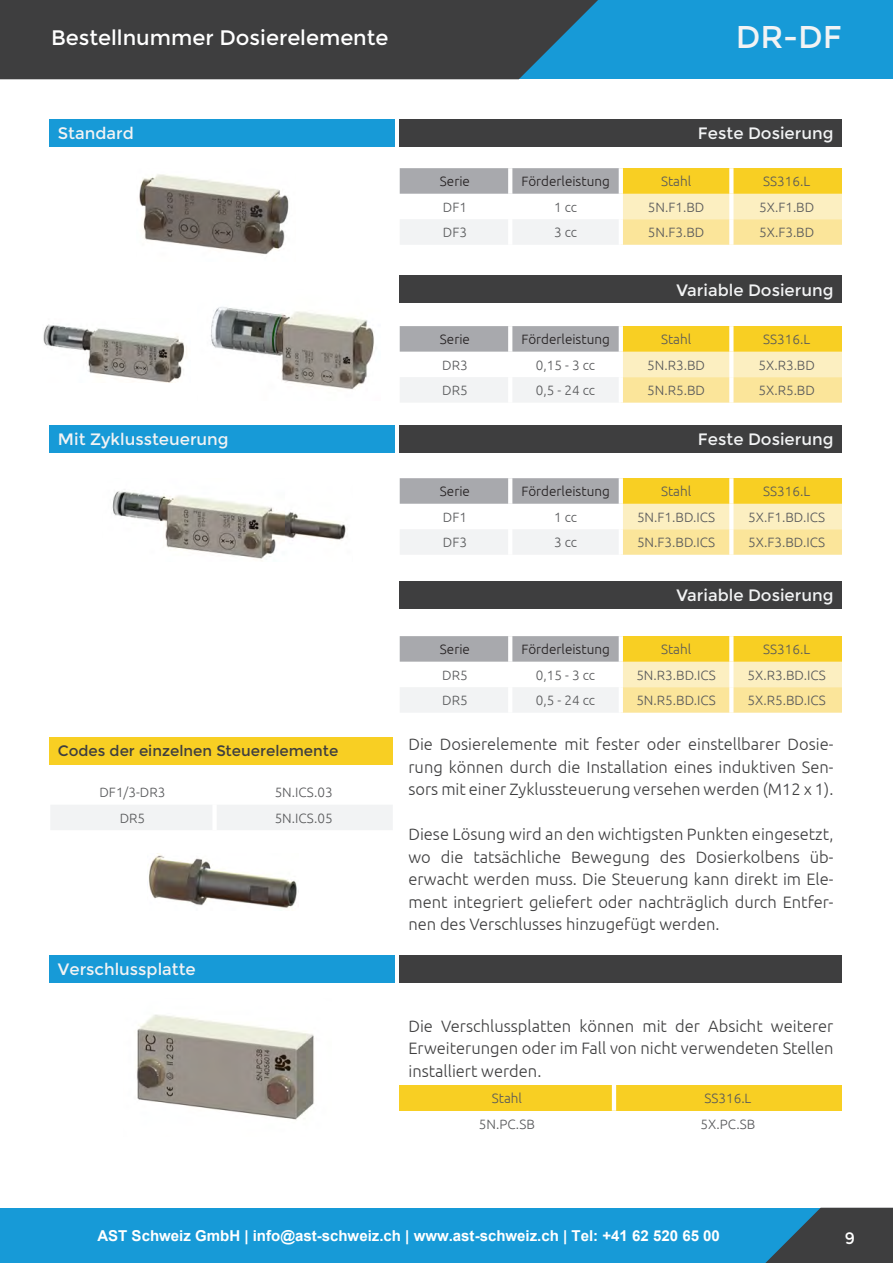
<style>
.page{position:relative;width:893px;height:1263px;background:#fff}
.page>*{position:absolute;margin:0;border:0;box-sizing:border-box;transform-origin:0 0}
.t1{font:31.5px "Montserrat";color:#f2f3f4}
.Header_left-DE{font:21px "Montserrat";color:#fff}
.Text_body{font:300 16.5px/22.5px "Ubuntu";color:#3e3e3f;text-align:justify}
.Subheader{font:16.5px "Montserrat";color:#f2f3f4}
.t2{font:16.5px "Montserrat";color:#fff}
.t3{font:700 15px "Arial";color:#fff}
.t4{font:15px "Montserrat";color:#3e3e3f}
.t5{font:300 13.5px "Ubuntu";color:#57585a}
.t6{font:300 13.5px "Ubuntu";color:#231f20}
</style>
<div class="page">
<div style="left:0;top:0;width:893px;height:79px;background:#179ad7"></div>
<div style="left:0;top:0;width:598px;height:79px;background:#3e3e3f"></div>
<div style="left:0;top:1208px;width:893px;height:55px;background:#179ad7"></div>
<svg style="left:765px;top:1208px;width:128px;height:55px"></svg>
<div style="left:51px;top:805px;width:342px;height:25px;background:#f2f3f4"></div>
<div style="left:212px;top:805px;width:5px;height:25px;background:#fff"></div>
<img style="left:112px;top:491px;width:234px;height:68px">
<img style="left:149px;top:853px;width:150px;height:55px">
<img style="left:211px;top:306px;width:163px;height:84px">
<img style="left:43px;top:324px;width:144px;height:58px">
<img style="left:139px;top:174px;width:150px;height:81px">
<img style="left:137px;top:1014px;width:177px;height:106px">
<div style="left:49px;top:119px;width:346px;height:28px;background:#179ad7"></div>
<div style="left:400px;top:119px;width:442px;height:28px;background:#3e3e3f"></div>
<svg style="left:400px;top:168px;width:442px;height:77px"></svg>
<svg style="left:508px;top:168px;width:4px;height:26px"></svg>
<hr style="left:508px;top:194px;width:4px;height:25px;background:#fff">
<hr style="left:619px;top:194px;width:4px;height:25px;background:#fff">
<svg style="left:729px;top:194px;width:4px;height:25px"></svg>
<hr style="left:508px;top:219px;width:4px;height:26px;background:#fff">
<hr style="left:619px;top:219px;width:4px;height:26px;background:#fff">
<svg style="left:729px;top:219px;width:4px;height:26px"></svg>
<hr style="left:619px;top:168px;width:4px;height:26px;background:#fff">
<svg style="left:729px;top:168px;width:4px;height:26px"></svg>
<div style="left:400px;top:275px;width:442px;height:28px;background:#3e3e3f"></div>
<div style="left:400px;top:425px;width:442px;height:27px;background:#3e3e3f"></div>
<div style="left:400px;top:581px;width:442px;height:28px;background:#3e3e3f"></div>
<div style="left:49px;top:425px;width:346px;height:27px;background:#179ad7"></div>
<svg style="left:400px;top:326px;width:442px;height:77px"></svg>
<svg style="left:508px;top:326px;width:4px;height:26px"></svg>
<hr style="left:508px;top:352px;width:4px;height:25px;background:#fff">
<hr style="left:619px;top:352px;width:4px;height:25px;background:#fff">
<svg style="left:729px;top:352px;width:4px;height:25px"></svg>
<hr style="left:508px;top:377px;width:4px;height:26px;background:#fff">
<hr style="left:619px;top:377px;width:4px;height:26px;background:#fff">
<svg style="left:729px;top:377px;width:4px;height:26px"></svg>
<hr style="left:619px;top:326px;width:4px;height:26px;background:#fff">
<svg style="left:729px;top:326px;width:4px;height:26px"></svg>
<svg style="left:400px;top:478px;width:442px;height:77px"></svg>
<svg style="left:508px;top:478px;width:4px;height:26px"></svg>
<hr style="left:508px;top:504px;width:4px;height:25px;background:#fff">
<hr style="left:619px;top:504px;width:4px;height:25px;background:#fff">
<svg style="left:729px;top:504px;width:4px;height:25px"></svg>
<hr style="left:508px;top:529px;width:4px;height:26px;background:#fff">
<hr style="left:619px;top:529px;width:4px;height:26px;background:#fff">
<svg style="left:729px;top:529px;width:4px;height:26px"></svg>
<hr style="left:619px;top:478px;width:4px;height:26px;background:#fff">
<svg style="left:729px;top:478px;width:4px;height:26px"></svg>
<svg style="left:400px;top:636px;width:442px;height:77px"></svg>
<svg style="left:508px;top:636px;width:4px;height:26px"></svg>
<hr style="left:508px;top:662px;width:4px;height:25px;background:#fff">
<hr style="left:619px;top:662px;width:4px;height:25px;background:#fff">
<svg style="left:729px;top:662px;width:4px;height:25px"></svg>
<hr style="left:508px;top:687px;width:4px;height:26px;background:#fff">
<hr style="left:619px;top:687px;width:4px;height:26px;background:#fff">
<svg style="left:729px;top:687px;width:4px;height:26px"></svg>
<hr style="left:619px;top:636px;width:4px;height:26px;background:#fff">
<svg style="left:729px;top:636px;width:4px;height:26px"></svg>
<div style="left:49px;top:737px;width:344px;height:28px;background:#f8cf23"></div>
<div style="left:400px;top:955px;width:442px;height:27px;background:#3e3e3f"></div>
<div style="left:49px;top:955px;width:346px;height:27px;background:#179ad7"></div>
<div style="left:400px;top:1085px;width:214px;height:25px;background:#f8cf23"></div>
<div style="left:614px;top:1085px;width:228px;height:25px;background:#f8cf23"></div>
<hr style="left:612px;top:1085px;width:4px;height:25px;background:#fff">
<p class="Header_left-DE" style="left:51px;top:26px;width:339px">Bestellnummer Dosierelemente</p>
<p class="t1" style="left:736px;top:19px;width:108px">DR-DF</p>
<p class="Subheader" style="left:58px;top:124px;width:77px">Standard</p>
<p class="Subheader" style="left:698px;top:124px;width:137px">Feste Dosierung</p>
<p class="t6" style="left:440px;top:173px;width:32px">Serie</p>
<p class="t6" style="left:521px;top:173px;width:90px">Förderleistung</p>
<p class="t5" style="left:661px;top:173px;width:32px">Stahl</p>
<p class="t5" style="left:763px;top:173px;width:48px">SS316.L</p>
<p class="t5" style="left:443px;top:199px;width:26px">DF1</p>
<p class="t5" style="left:554px;top:199px;width:25px">1 cc</p>
<p class="t5" style="left:648px;top:199px;width:58px">5N.F1.BD</p>
<p class="t5" style="left:759px;top:199px;width:57px">5X.F1.BD</p>
<p class="t5" style="left:443px;top:224px;width:26px">DF3</p>
<p class="t5" style="left:554px;top:224px;width:25px">3 cc</p>
<p class="t5" style="left:648px;top:224px;width:58px">5N.F3.BD</p>
<p class="t5" style="left:759px;top:224px;width:57px">5X.F3.BD</p>
<p class="Subheader" style="left:676px;top:280px;width:158px">Variable Dosierung</p>
<p class="Subheader" style="left:58px;top:430px;width:172px">Mit Zyklussteuerung</p>
<p class="t4" style="left:58px;top:742px;width:282px">Codes der einzelnen Steuerelemente</p>
<p class="t5" style="left:100px;top:784px;width:67px">DF1/3-DR3</p>
<p class="t5" style="left:275px;top:784px;width:59px">5N.ICS.03</p>
<p class="t5" style="left:120px;top:810px;width:27px">DR5</p>
<p class="t5" style="left:275px;top:810px;width:59px">5N.ICS.05</p>
<p class="Subheader" style="left:58px;top:960px;width:139px">Verschlussplatte</p>
<p class="t6" style="left:440px;top:331px;width:32px">Serie</p>
<p class="t6" style="left:521px;top:331px;width:90px">Förderleistung</p>
<p class="t5" style="left:661px;top:331px;width:32px">Stahl</p>
<p class="t5" style="left:763px;top:331px;width:48px">SS316.L</p>
<p class="t5" style="left:442px;top:357px;width:27px">DR3</p>
<p class="t5" style="left:536px;top:357px;width:61px">0,15 - 3 cc</p>
<p class="t5" style="left:647px;top:357px;width:59px">5N.R3.BD</p>
<p class="t5" style="left:758px;top:357px;width:58px">5X.R3.BD</p>
<p class="t5" style="left:442px;top:382px;width:27px">DR5</p>
<p class="t5" style="left:536px;top:382px;width:61px">0,5 - 24 cc</p>
<p class="t5" style="left:647px;top:382px;width:59px">5N.R5.BD</p>
<p class="t5" style="left:758px;top:382px;width:58px">5X.R5.BD</p>
<p class="Subheader" style="left:698px;top:430px;width:137px">Feste Dosierung</p>
<p class="t6" style="left:440px;top:483px;width:32px">Serie</p>
<p class="t6" style="left:521px;top:483px;width:90px">Förderleistung</p>
<p class="t5" style="left:661px;top:483px;width:32px">Stahl</p>
<p class="t5" style="left:763px;top:483px;width:48px">SS316.L</p>
<p class="t5" style="left:443px;top:509px;width:26px">DF1</p>
<p class="t5" style="left:554px;top:509px;width:25px">1 cc</p>
<p class="t5" style="left:637px;top:509px;width:80px">5N.F1.BD.ICS</p>
<p class="t5" style="left:748px;top:509px;width:78px">5X.F1.BD.ICS</p>
<p class="t5" style="left:443px;top:534px;width:26px">DF3</p>
<p class="t5" style="left:554px;top:534px;width:25px">3 cc</p>
<p class="t5" style="left:637px;top:534px;width:80px">5N.F3.BD.ICS</p>
<p class="t5" style="left:748px;top:534px;width:78px">5X.F3.BD.ICS</p>
<p class="Subheader" style="left:676px;top:586px;width:158px">Variable Dosierung</p>
<p class="t6" style="left:440px;top:641px;width:32px">Serie</p>
<p class="t6" style="left:521px;top:641px;width:90px">Förderleistung</p>
<p class="t5" style="left:661px;top:641px;width:32px">Stahl</p>
<p class="t5" style="left:763px;top:641px;width:48px">SS316.L</p>
<p class="t5" style="left:442px;top:667px;width:27px">DR5</p>
<p class="t5" style="left:536px;top:667px;width:61px">0,15 - 3 cc</p>
<p class="t5" style="left:636px;top:667px;width:81px">5N.R3.BD.ICS</p>
<p class="t5" style="left:747px;top:667px;width:80px">5X.R3.BD.ICS</p>
<p class="t5" style="left:442px;top:692px;width:27px">DR5</p>
<p class="t5" style="left:536px;top:692px;width:61px">0,5 - 24 cc</p>
<p class="t5" style="left:636px;top:692px;width:81px">5N.R5.BD.ICS</p>
<p class="t5" style="left:747px;top:692px;width:80px">5X.R5.BD.ICS</p>
<p class="Text_body" style="left:408px;top:733px;width:426px">Die Dosierelemente mit fester oder einstellbarer Dosie&shy;rung können durch die Installation eines induktiven Sen&shy;sors mit einer Zyklussteuerung versehen werden (M12 x 1).</p>
<p class="Text_body" style="left:408px;top:823px;width:426px">Diese Lösung wird an den wichtigsten Punkten eingesetzt, wo die tatsächliche Bewegung des Dosierkolbens üb&shy;erwacht werden muss. Die Steuerung kann direkt im Ele&shy;ment integriert geliefert oder nachträglich durch Entfer&shy;nen des Verschlusses hinzugefügt werden.</p>
<p class="Text_body" style="left:408px;top:1014px;width:427px">Die Verschlussplatten können mit der Absicht weiterer Erweiterungen oder im Fall von nicht verwendeten Stellen installiert werden.</p>
<p class="t5" style="left:492px;top:1090px;width:32px">Stahl</p>
<p class="t5" style="left:704px;top:1090px;width:48px">SS316.L</p>
<p class="t5" style="left:479px;top:1115px;width:58px">5N.PC.SB</p>
<p class="t5" style="left:701px;top:1115px;width:56px">5X.PC.SB</p>
<p class="t3" style="left:97px;top:1225px;width:624px">AST Schweiz GmbH | info@ast-schweiz.ch | www.ast-schweiz.ch | Tel: +41 62 520 65 00</p>
<p class="t2" style="left:845px;top:1229px;width:12px">9</p>
</div>
